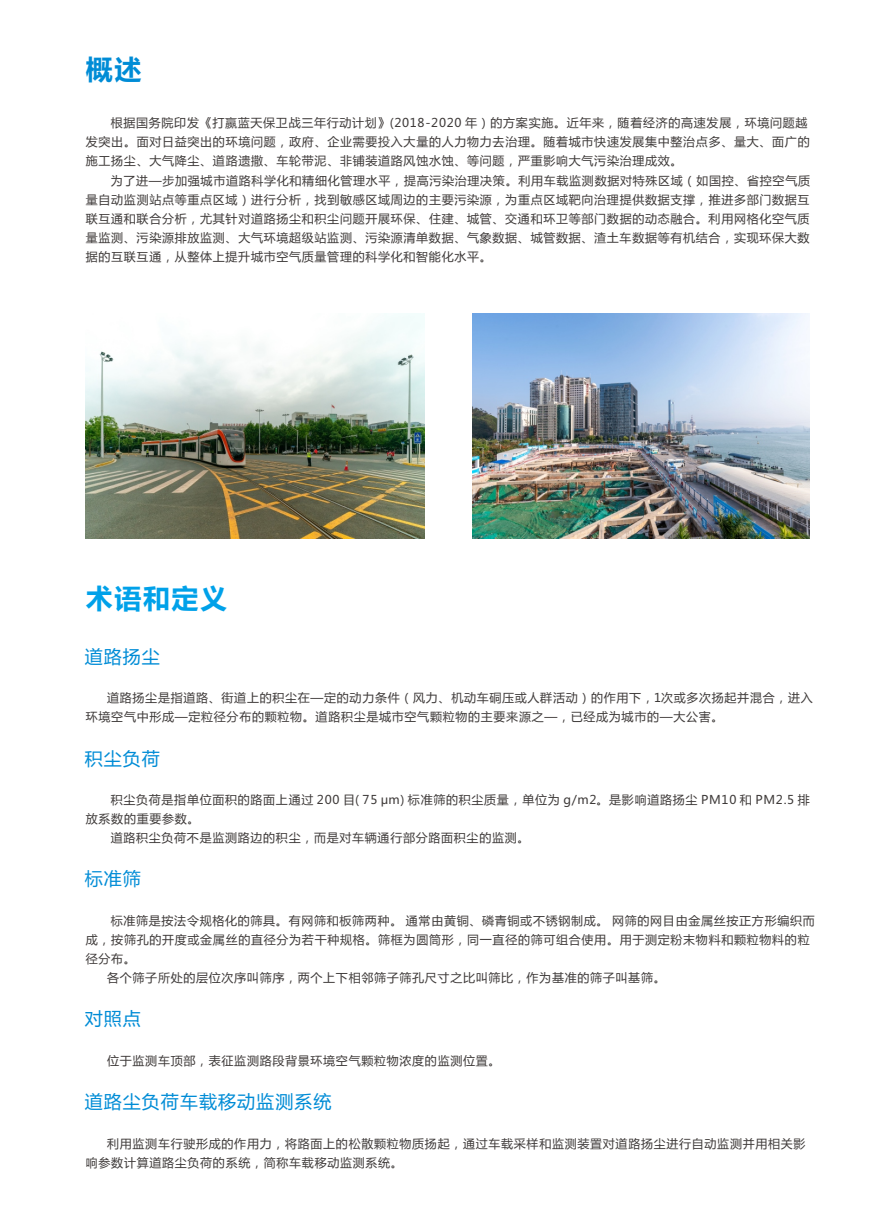
<style>
.page{position:relative;width:893px;height:1212px;background:#fff}
.page>*{position:absolute;margin:0;border:0;box-sizing:border-box;transform-origin:0 0}
.t1{font:700 27px "Microsoft Ya Hei";letter-spacing:.06em;color:#00a1e9}
.t2{font:700 27px "Microsoft Ya Hei";color:#008cd6}
.t3{font:18px "Microsoft Ya Hei";letter-spacing:.06em;color:#008cd6}
.t4{font:12px/19px "Microsoft Ya Hei";letter-spacing:.06em;color:#3e3a39}
</style>
<div class="page">
<img style="left:86px;top:313px;width:338px;height:225px">
<img style="left:472px;top:313px;width:338px;height:225px">
<h1 class="t2" style="left:86px;top:57px;width:57px">概述</h1>
<p class="t4" style="left:86px;top:115px;width:725px;text-indent:25px">根据国务院印发《打嬴蓝天保卫战三年行动计划》(2018-2020 年）的方案实施。近年来，随着经济的高速发展，环境问题越发突出。面对日益突出的环境问题，政府、企业需要投入大量的人力物力去治理。随着城市快速发展集中整治点多、量大、面广的施工扬尘、大气降尘、道路遗撒、车轮带泥、非铺装道路风蚀水蚀、等问题，严重影响大气污染治理成效。</p>
<p class="t4" style="left:86px;top:172px;width:726px;text-align:justify;text-indent:25px">为了进—步加强城市道路科学化和精细化管理水平，提高污染治理决策。利用车载监测数据对特殊区域（如国控、省控空气质量自动监测站点等重点区域）进行分析，找到敏感区域周边的主要污染源，为重点区域靶向治理提供数据支撑，推进多部门数据互联互通和联合分析，尤其针对道路扬尘和积尘问题开展环保、住建、城管、交通和环卫等部门数据的动态融合。利用网格化空气质量监测、污染源排放监测、大气环境超级站监测、污染源清单数据、气象数据、城管数据、渣土车数据等有机结合，实现环保大数据的互联互通，从整体上提升城市空气质量管理的科学化和智能化水平。</p>
<h1 class="t1" style="left:86px;top:586px;width:143px">术语和定义</h1>
<h2 class="t3" style="left:85px;top:648px;width:77px">道路扬尘</h2>
<p class="t4" style="left:86px;top:689px;width:728px;text-indent:21px">道路扬尘是指道路、街道上的积尘在—定的动力条件（风力、机动车硐压或人群活动）的作用下，1次或多次扬起并混合，进入环境空气中形成—定粒径分布的颗粒物。道路积尘是城市空气颗粒物的主要来源之—，已经成为城市的—大公害。</p>
<h2 class="t3" style="left:85px;top:750px;width:77px">积尘负荷</h2>
<p class="t4" style="left:111px;top:791px;width:701px">积尘负荷是指单位面积的路面上通过 200 目( 75 μm) 标准筛的积尘质量，单位为 g/m2。是影响道路扬尘 PM10 和 PM2.5 排</p>
<p class="t4" style="left:86px;top:810px;width:115px">放系数的重要参数。</p>
<p class="t4" style="left:111px;top:829px;width:420px">道路积尘负荷不是监测路边的积尘，而是对车辆通行部分路面积尘的监测。</p>
<h2 class="t3" style="left:85px;top:871px;width:58px">标准筛</h2>
<p class="t4" style="left:111px;top:912px;width:705px">标准筛是按法令规格化的筛具。有网筛和板筛两种。 通常由黄铜、磷青铜或不锈钢制成。 网筛的网目由金属丝按正方形编织而</p>
<p class="t4" style="left:86px;top:931px;width:725px">成，按筛孔的开度或金属丝的直径分为若干种规格。筛框为圆筒形，同一直径的筛可组合使用。用于测定粉末物料和颗粒物料的粒</p>
<p class="t4" style="left:86px;top:950px;width:52px">径分布。</p>
<p class="t4" style="left:107px;top:969px;width:560px">各个筛子所处的层位次序叫筛序，两个上下相邻筛子筛孔尺寸之比叫筛比，作为基准的筛子叫基筛。</p>
<h2 class="t3" style="left:85px;top:1011px;width:58px">对照点</h2>
<p class="t4" style="left:107px;top:1052px;width:395px">位于监测车顶部，表征监测路段背景环境空气颗粒物浓度的监测位置。</p>
<h2 class="t3" style="left:85px;top:1094px;width:248px">道路尘负荷车载移动监测系统</h2>
<p class="t4" style="left:86px;top:1135px;width:721px;text-indent:21px">利用监测车行驶形成的作用力，将路面上的松散颗粒物质扬起，通过车载采样和监测装置对道路扬尘进行自动监测并用相关影响参数计算道路尘负荷的系统，简称车载移动监测系统。</p>
</div>
